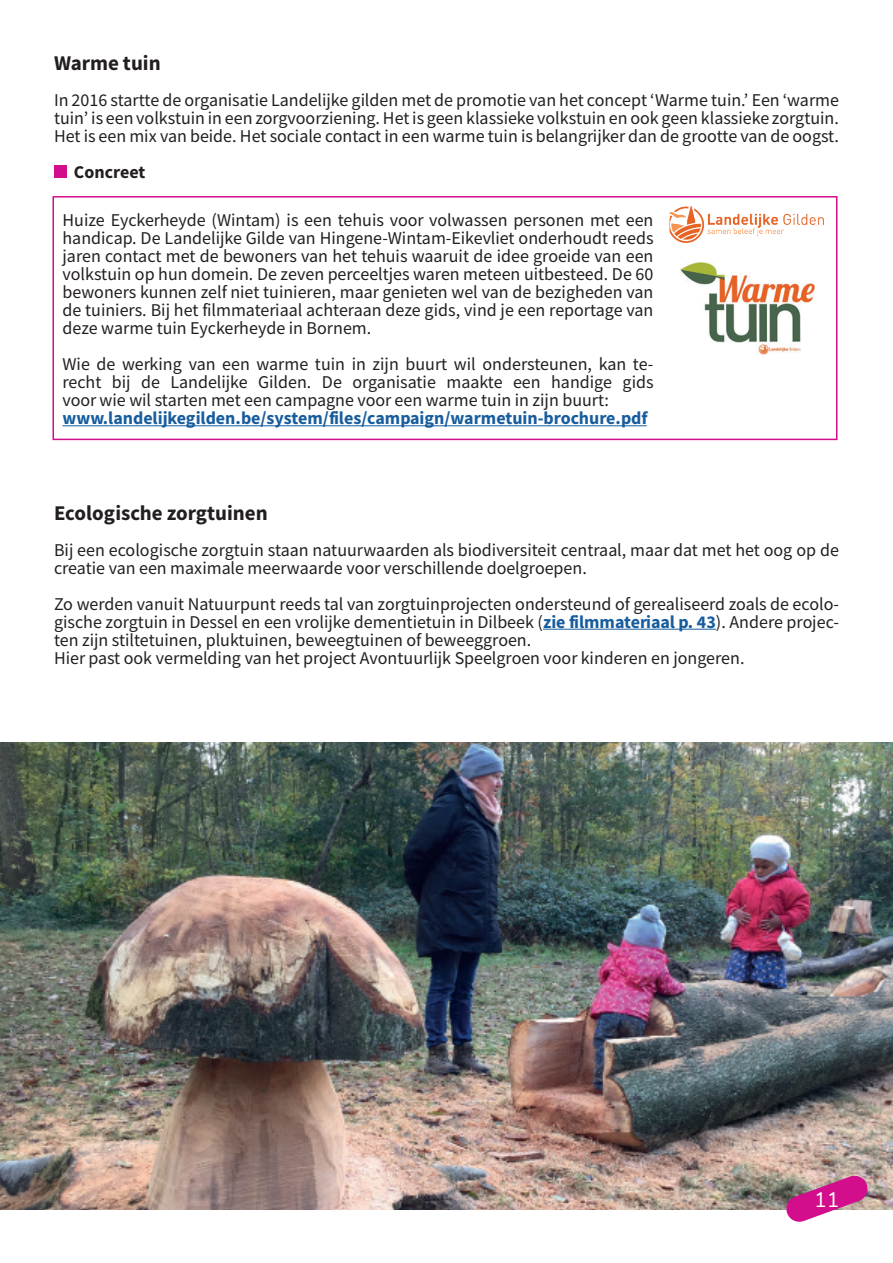
<style>
.page{position:relative;width:893px;height:1263px;background:#fff}
.page>*{position:absolute;margin:0;border:0;box-sizing:border-box;transform-origin:0 0}
.t1{font:21px "Source Sans Variable";letter-spacing:.045em;color:#231f20}
.t2{font:21px "Nunito Sans";color:#fff}
.t3{font:18px/18px "Source Sans Variable";letter-spacing:.02em;color:#231f20;text-align:justify}
.t4{font:18px "Source Sans Variable";letter-spacing:.045em;color:#175d9e}
.s1{color:#175d9e}
</style>
<div class="page">
<img style="left:0;top:742px;width:893px;height:467px">
<svg style="left:785px;top:1174px;width:84px;height:48px"></svg>
<hr style="left:543px;top:629px;width:173px;height:1px;background:#175d9e">
<div style="left:54px;top:165px;width:13px;height:13px;background:#d20e8c"></div>
<hr style="left:63px;top:425px;width:584px;height:1px;background:#175d9e">
<img style="left:671px;top:206px;width:153px;height:36px">
<div style="left:52px;top:196px;width:785px;height:244px;border:2px solid #d20e8c"></div>
<img style="left:680px;top:263px;width:134px;height:91px">
<p class="t1" style="left:54px;top:50px;width:107px">Warme tuin</p>
<p class="t3" style="left:54px;top:91px;width:786px">In 2016 startte de organisatie Landelijke gilden met de promotie van het concept ‘Warme tuin.’ Een ‘warme tuin’ is een volkstuin in een zorgvoorziening. Het is geen klassieke volkstuin en ook geen klassieke zorgtuin.<br>Het is een mix van beide. Het sociale contact in een warme tuin is belangrijker dan de grootte van de oogst.</p>
<p class="t3" style="left:74px;top:163px;width:72px">Concreet</p>
<p class="t3" style="left:63px;top:212px;width:592px">Huize Eyckerheyde (Wintam) is een tehuis voor volwassen personen met een handicap. De Landelijke Gilde van Hingene-Wintam-Eikevliet onderhoudt reeds jaren contact met de bewoners van het tehuis waaruit de idee groeide van een volkstuin op hun domein. De zeven perceeltjes waren meteen uitbesteed. De 60 bewoners kunnen zelf niet tuinieren, maar genieten wel van de bezigheden van de tuiniers. Bij het filmmateriaal achteraan deze gids, vind je een reportage van deze warme tuin Eyckerheyde in Bornem.</p>
<p class="t3" style="left:63px;top:356px;width:592px">Wie de werking van een warme tuin in zijn buurt wil ondersteunen, kan te&shy;recht bij de Landelijke Gilden. De organisatie maakte een handige gids voor wie wil starten met een campagne voor een warme tuin in zijn buurt:</p>
<p class="t4" style="left:63px;top:408px;width:585px">www.landelijkegilden.be/system/files/campaign/warmetuin-brochure.pdf</p>
<p class="t1" style="left:54px;top:500px;width:214px">Ecologische zorgtuinen</p>
<p class="t3" style="left:54px;top:541px;width:786px">Bij een ecologische zorgtuin staan natuurwaarden als biodiversiteit centraal, maar dat met het oog op de creatie van een maximale meerwaarde voor verschillende doelgroepen.</p>
<p class="t3" style="left:54px;top:595px;width:786px;text-align:left">Zo werden vanuit Natuurpunt reeds tal van zorgtuinprojecten ondersteund of gerealiseerd zoals de ecolo&shy;gische zorgtuin in Dessel en een vrolijke dementietuin in Dilbeek (<span class="s1">zie filmmateriaal p. 43</span>). Andere projec&shy;ten zijn stiltetuinen, pluktuinen, beweegtuinen of beweeggroen.<br>Hier past ook vermelding van het project Avontuurlijk Speelgroen voor kinderen en jongeren.</p>
<p class="t2" style="left:814px;top:1184px;width:27px">11</p>
</div>
